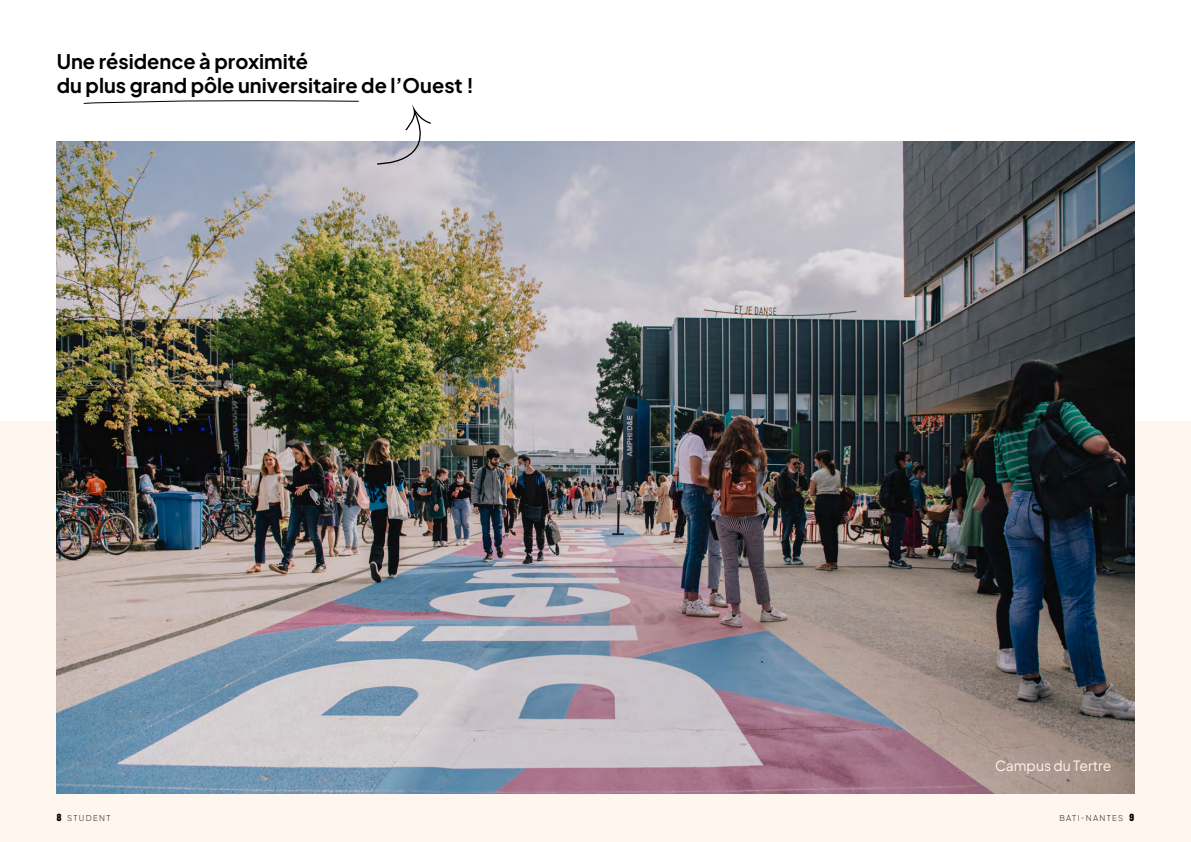
<style>
.page{position:relative;width:1191px;height:842px;background:#fff}
.page>*{position:absolute;margin:0;border:0;box-sizing:border-box;transform-origin:0 0}
.t1{font:700 20px/24px "Plus Jakarta Sans";color:#000}
.t2{font:14px "Plus Jakarta Sans";color:#fff6ef}
.t3{font:200 8px "Plus Jakarta Sans";letter-spacing:.16em;color:#000}
.s1{font-family:"Sharp Grotesk Bold 15";font-weight:400;font-size:10px}
</style>
<div class="page">
<div style="left:0;top:421px;width:1191px;height:421px;background:#fff6ef"></div>
<img style="left:57px;top:142px;width:1077px;height:652px">
<svg style="left:83px;top:100px;width:276px;height:4px"></svg>
<svg style="left:376px;top:109px;width:62px;height:56px"></svg>
<p class="t1" style="left:57px;top:47px;width:418px">Une résidence à proximité<br>du plus grand pôle universitaire de l’Ouest !</p>
<p class="t2" style="left:995px;top:754px;width:118px">Campus du Tertre</p>
<p class="t3" style="left:57px;top:812px;width:55px"><span class="s1">8</span> STUDENT</p>
<p class="t3" style="left:1059px;top:812px;width:76px">BATI-NANTES <span class="s1">9</span></p>
</div>
